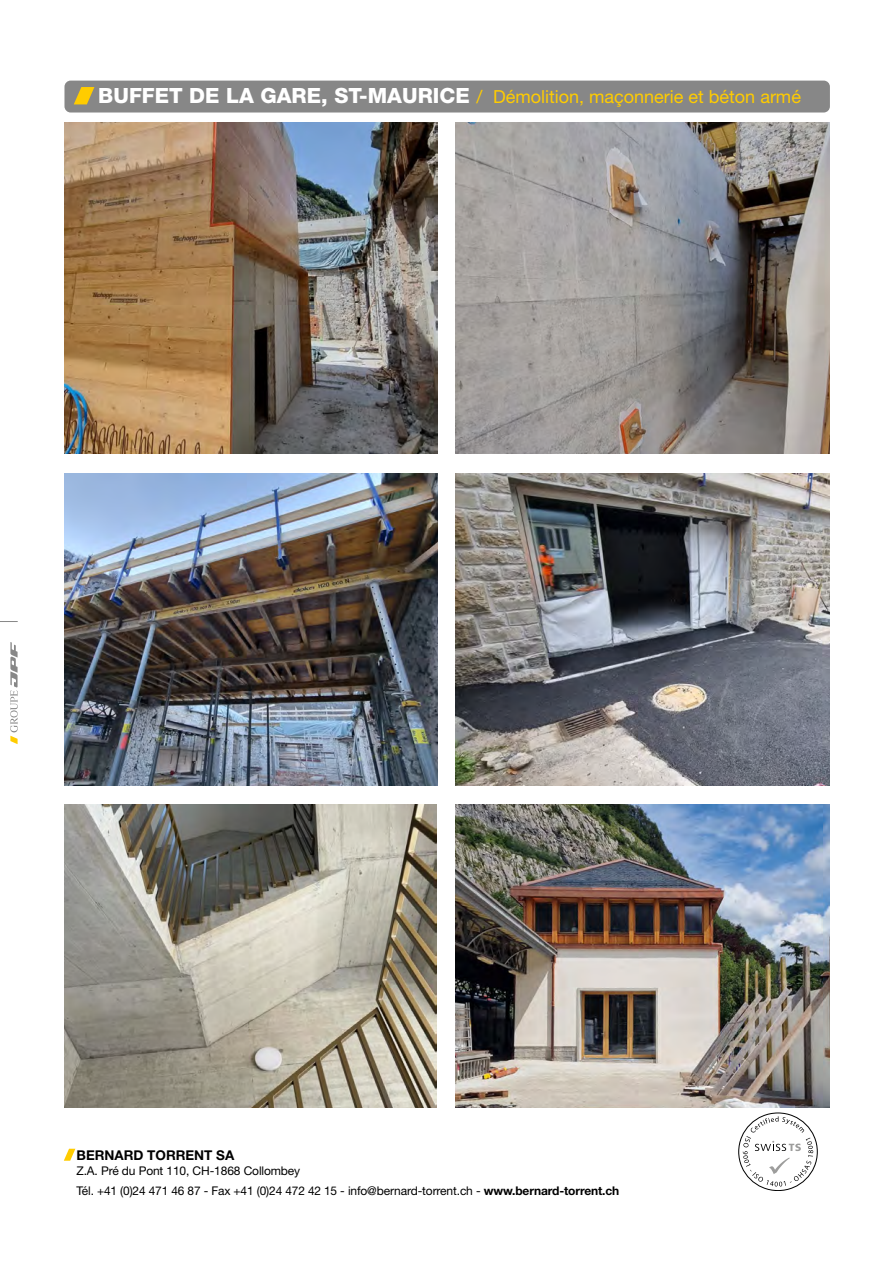
<style>
.page{position:relative;width:893px;height:1263px;background:#fff}
.page>*{position:absolute;margin:0;border:0;box-sizing:border-box;transform-origin:0 0}
.t1{font:18px "Helvetica Neue LT Std";color:#fc0}
.t2{font:700 13.5px "Helvetica Neue LT Std";color:#000}
.t3{font:12px/19.5px "Helvetica Neue LT Std";letter-spacing:-.01em;color:#000}
.s1{font-weight:800;font-size:21px;color:#fff}
.s2{font-weight:700}
</style>
<div class="page">
<div style="left:64px;top:81px;width:766px;height:32px;background:#878787;border-radius:6px"></div>
<svg style="left:74px;top:87px;width:20px;height:17px"></svg>
<svg style="left:64px;top:1149px;width:11px;height:12px"></svg>
<svg style="left:0;top:621px;width:18px;height:1px"></svg>
<svg style="left:10px;top:642px;width:8px;height:102px"></svg>
<div style="left:738px;top:1113px;width:79px;height:78px;border:1px solid #000;border-radius:50%"></div>
<svg style="left:743px;top:1116px;width:70px;height:70px"></svg>
<img style="left:64px;top:122px;width:373px;height:332px">
<img style="left:455px;top:122px;width:374px;height:332px">
<img style="left:456px;top:473px;width:373px;height:312px">
<img style="left:64px;top:805px;width:372px;height:302px">
<img style="left:456px;top:805px;width:373px;height:302px">
<img style="left:64px;top:473px;width:374px;height:312px">
<h1 class="t1" style="left:98px;top:86px;width:704px"><span class="s1">BUFFET DE LA GARE, ST-MAURICE</span> / Démolition, maçonnerie et béton armé</h1>
<p class="t2" style="left:77px;top:1146px;width:159px">BERNARD TORRENT SA</p>
<p class="t3" style="left:77px;top:1161px;width:544px">Z.A. Pré du Pont 110, CH-1868 Collombey<br>Tél. +41 (0)24 471 46 87 - Fax +41 (0)24 472 42 15 - info@bernard-torrent.ch - <span class="s2">www.bernard-torrent.ch</span></p>
</div>
